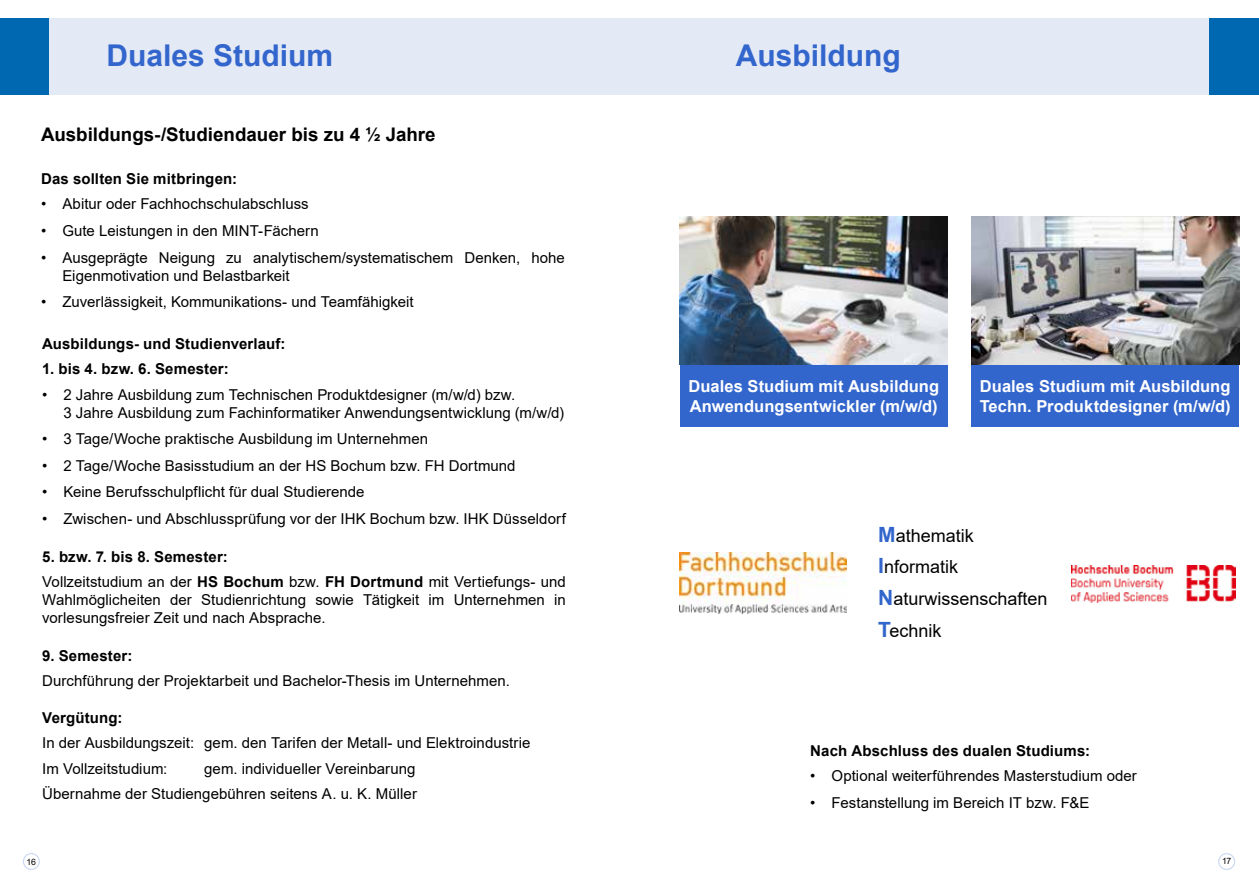
<style>
.page{position:relative;width:1259px;height:893px;background:#fff}
.page>*{position:absolute;margin:0;border:0;box-sizing:border-box;transform-origin:0 0}
.t1{font:700 30px "Arial";color:#36c}
.t2{font:700 18.75px "Arial";color:#000}
.t3{font:18px/31.7px "Arial";color:#000}
.t4{font:700 16.5px/19.8px "Arial";letter-spacing:.005em;color:#fff}
.t5{font:15px/25.2px "Arial";color:#000}
.t6{font:700 15px "Arial";letter-spacing:.01em;color:#000}
.t7{font:8.7px "Arial";color:#000}
.s1{font-weight:700}
.s2{font-weight:700;font-size:21px;color:#36c}
</style>
<div class="page">
<div style="left:1218px;top:853px;width:17px;height:17px;border:1px solid #ccd9f2;border-radius:50%"></div>
<div style="left:23px;top:853px;width:17px;height:17px;border:1px solid #ccd9f2;border-radius:50%"></div>
<div style="left:0;top:18px;width:1259px;height:77px;background:#e4e9f6"></div>
<div style="left:0;top:18px;width:49px;height:77px;background:#0067b1"></div>
<div style="left:1209px;top:18px;width:50px;height:77px;background:#0067b1"></div>
<img style="left:680px;top:216px;width:267px;height:149px">
<div style="left:680px;top:365px;width:267px;height:62px;background:#36c"></div>
<img style="left:971px;top:216px;width:268px;height:149px">
<div style="left:971px;top:365px;width:268px;height:61px;background:#36c"></div>
<img style="left:680px;top:553px;width:167px;height:61px">
<img style="left:1071px;top:565px;width:164px;height:37px">
<h1 class="t1" style="left:106px;top:35px;width:228px">Duales Studium</h1>
<h1 class="t1" style="left:736px;top:35px;width:167px">Ausbildung</h1>
<p class="t2" style="left:41px;top:121px;width:396px">Ausbildungs-/Studiendauer bis zu 4 1/2 Jahre</p>
<p class="t6" style="left:41px;top:168px;width:197px">Das sollten Sie mitbringen:</p>
<p class="t5" style="left:41px;top:191px;width:269px">• Abitur oder Fachhochschulabschluss</p>
<p class="t5" style="left:41px;top:218px;width:279px">• Gute Leistungen in den MINT-Fächern</p>
<p class="t5" style="left:62px;top:248px;width:504px;line-height:18.1px;text-indent:-21px">• Ausgeprägte Neigung zu analytischem/systematischem Denken, hohe<br>Eigenmotivation und Belastbarkeit</p>
<p class="t5" style="left:41px;top:289px;width:374px">• Zuverlässigkeit, Kommunikations- und Teamfähigkeit</p>
<p class="t6" style="left:42px;top:333px;width:245px">Ausbildungs- und Studienverlauf:</p>
<p class="t6" style="left:42px;top:359px;width:188px">1. bis 4. bzw. 6. Semester:</p>
<p class="t5" style="left:63px;top:385px;width:502px;line-height:18px;text-indent:-21px">• 2 Jahre Ausbildung zum Technischen Produktdesigner (m/w/d) bzw.<br>3 Jahre Ausbildung zum Fachinformatiker Anwendungsentwicklung (m/w/d)</p>
<p class="t5" style="left:42px;top:426px;width:387px">• 3 Tage/Woche praktische Ausbildung im Unternehmen</p>
<p class="t5" style="left:42px;top:453px;width:475px">• 2 Tage/Woche Basisstudium an der HS Bochum bzw. FH Dortmund</p>
<p class="t5" style="left:42px;top:479px;width:324px">• Keine Berufsschulpflicht für dual Studierende</p>
<p class="t5" style="left:42px;top:506px;width:525px">• Zwischen- und Abschlussprüfung vor der IHK Bochum bzw. IHK Düsseldorf</p>
<p class="t5" style="left:42px;top:544px;width:525px"><span class="s1">5. bzw. 7. bis 8. Semester:<br></span>Vollzeitstudium an der <span class="s1">HS Bochum</span> bzw. <span class="s1">FH Dortmund</span> mit Vertiefungs- und</p>
<p class="t5" style="left:42px;top:591px;width:525px;line-height:18px">Wahlmöglicheiten der Studienrichtung sowie Tätigkeit im Unternehmen in vorlesungsfreier Zeit und nach Absprache.</p>
<p class="t6" style="left:42px;top:645px;width:92px">9. Semester:</p>
<p class="t5" style="left:42px;top:668px;width:469px">Durchführung der Projektarbeit und Bachelor-Thesis im Unternehmen.</p>
<p class="t6" style="left:42px;top:707px;width:82px">Vergütung:</p>
<p class="t5" style="left:42px;top:730px;width:490px">In der Ausbildungszeit: gem. den Tarifen der Metall- und Elektroindustrie<br>Im Vollzeitstudium:</p>
<p class="t5" style="left:42px;top:756px;width:376px;text-align:right">gem. individueller Vereinbarung<br>Übernahme der Studiengebühren seitens A. u. K. Müller</p>
<p class="t4" style="left:688px;top:377px;width:252px">Duales Studium mit Ausbildung<br>Anwendungsentwickler (m/w/d)</p>
<p class="t4" style="left:979px;top:376px;width:252px">Duales Studium mit Ausbildung<br>Techn. Produktdesigner (m/w/d)</p>
<p class="t3" style="left:878px;top:519px;width:171px"><span class="s2">M</span>athematik<br><span class="s2">I</span>nformatik<br><span class="s2">N</span>aturwissenschaften<br><span class="s2">T</span>echnik</p>
<p class="t6" style="left:810px;top:740px;width:281px">Nach Abschluss des dualen Studiums:</p>
<p class="t5" style="left:810px;top:763px;width:328px">• Optional weiterführendes Masterstudium oder</p>
<p class="t5" style="left:810px;top:789px;width:281px">• Festanstellung im Bereich IT bzw. F&amp;E</p>
<p class="t7" style="left:27px;top:855px;width:11px">16</p>
<p class="t7" style="left:1222px;top:855px;width:11px">17</p>
</div>
